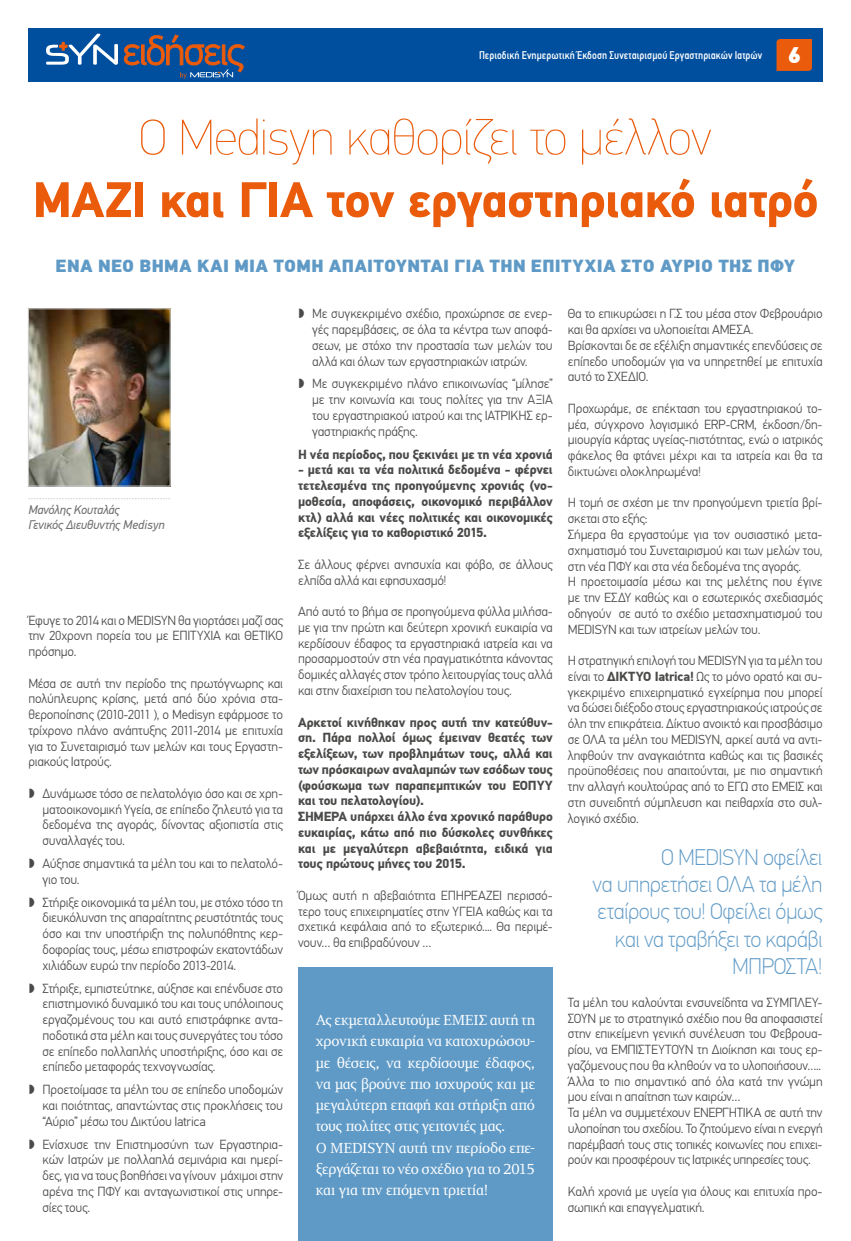
<style>
.page{position:relative;width:851px;height:1241px;background:#fff}
.page>*{position:absolute;margin:0;border:0;box-sizing:border-box;transform-origin:0 0}
.t1{font:700 50px "PF Din Text Pro";letter-spacing:-.015em;color:#ea5b0b}
.t2{font:100 50px "PF Din Text Pro";letter-spacing:-.015em;color:#ea5b0b}
.t3{font:100 22.5px/27px "PF Din Text Pro";letter-spacing:-.025em;color:#5f9ac6;text-align:right}
.t4{font:900 22.5px "PF Din Text Pro";color:#fff}
.t5{font:900 17.5px "PF Din Text Pro";letter-spacing:.015em;color:#5f9ac6}
.t6{font:15px/21.2px "PF Diplomat";letter-spacing:-.02em;color:#fff}
.t7{font:300 13.12px/15.8px "PF Din Text Pro";letter-spacing:-.015em;color:#4a4a49;text-align:justify}
.t8{font:700 13.12px/15.8px "PF Din Text Pro";letter-spacing:-.01em;color:#4a4a49;text-align:justify}
.t9{font:italic 12.5px/15px "PF Din Text Pro";letter-spacing:-.01em;color:#706f6f}
.t10{font:500 condensed 11.25px "PF Din Text";letter-spacing:.005em;color:#fff}
.s1{font-weight:700}
</style>
<div class="page">
<div style="left:28px;top:28px;width:794px;height:53px;background:#004f9f"></div>
<svg style="left:46px;top:34px;width:72px;height:31px"></svg>
<svg style="left:124px;top:35px;width:121px;height:44px"></svg>
<svg style="left:28px;top:498px;width:142px;height:1px"></svg>
<div style="left:298px;top:967px;width:254px;height:273px;background:#5f9ac6"></div>
<img style="left:30px;top:310px;width:138px;height:174px">
<div style="left:28px;top:308px;width:142px;height:178px;border:1px solid #d0d0d0"></div>
<svg style="left:776px;top:39px;width:35px;height:32px"></svg>
<p class="t10" style="left:479px;top:49px;width:285px">Περιοδική Ενημερωτική Έκδοση Συνεταιρισμού Εργαστηριακών Ιατρών</p>
<h2 class="t4" style="left:787px;top:41px;width:15px">6</h2>
<h1 class="t2" style="left:139px;top:109px;width:574px">Ο Medisyn καθορίζει το μέλλον</h1>
<h1 class="t1" style="left:33px;top:169px;width:787px">ΜΑΖΙ και ΓΙΑ τον εργαστηριακό ιατρό</h1>
<h3 class="t5" style="left:56px;top:255px;width:675px">Ένα νέο ΒΗΜΑ και μια ΤΟΜΗ απαιτούνται για τη ν επιτυχία στο ΑΥΡΙΟ της</h3>
<h3 class="t5" style="left:757px;top:255px;width:39px">ΠΦΥ</h3>
<p class="t9" style="left:28px;top:502px;width:138px">Μανόλης Κουταλάς<br>Γενικός Διευθυντής Medisyn</p>
<p class="t7" style="left:28px;top:612px;width:256px">Έφυγε το 2014 και ο MEDISYN θα γιορτάσει μαζί σας την 20χρονη πορεία του με ΕΠΙΤΥΧΙΑ και ΘΕΤΙΚΟ πρόσημο.</p>
<p class="t7" style="left:28px;top:675px;width:256px">Μέσα σε αυτή την περίοδο της πρωτόγνωρης και πολύπλευρης κρίσης, μετά από δύο χρόνια στα&shy;θεροποίησης (2010-2011 ), ο Μedisyn εφάρμοσε το τρίχρονο πλάνο ανάπτυξης 2011-2014 με επιτυχία για το Συνεταιρισμό των μελών και τους Εργαστη&shy;ριακούς Ιατρούς.</p>
<p class="t7" style="left:43px;top:785px;width:242px">Δυνάμωσε τόσο σε πελατολόγιο όσο και σε χρη&shy;ματοοικονομική Yγεία, σε επίπεδο ζηλευτό για τα δεδομένα της αγοράς, δίνοντας αξιοπιστία στις συναλλαγές του.</p>
<p class="t7" style="left:43px;top:855px;width:242px">Αύξησε σημαντικά τα μέλη του και το πελατολό&shy;γιο του.</p>
<p class="t7" style="left:43px;top:894px;width:242px">Στήριξε οικονομικά τα μέλη του, με στόχο τόσο τη διευκόλυνση της απαραίτητης ρευστότητάς τους όσο και την υποστήριξη της πολυπόθητης κερ&shy;δοφορίας τους, μέσω επιστροφών εκατοντάδων χιλιάδων ευρώ την περίοδο 2013-2014.</p>
<p class="t7" style="left:43px;top:980px;width:242px">Στήριξε, εμπιστεύτηκε, αύξησε και επένδυσε στο επιστημονικό δυναμικό του και τους υπόλοιπους εργαζομένους του και αυτό επιστράφηκε αντα&shy;ποδοτικά στα μέλη και τους συνεργάτες του τόσο σε επίπεδο πολλαπλής υποστήριξης, όσο και σε επίπεδο μεταφοράς τεχνογνωσίας.</p>
<p class="t7" style="left:43px;top:1081px;width:242px">Προετοίμασε τα μέλη του σε επίπεδο υποδομών και ποιότητας, απαντώντας στις προκλήσεις του “Αύριο” μέσω του Δικτύου Iatrica</p>
<p class="t7" style="left:43px;top:1136px;width:242px">Ενίσχυσε την Επιστημοσύνη των Εργαστηρια&shy;κών Ιατρών με πολλαπλά σεμινάρια και ημερί&shy;δες, για να τους βοηθήσει να γίνουν μάχιμοι στην αρένα της ΠΦΥ και ανταγωνιστικοί στις υπηρε&shy;σίες τους.</p>
<p class="t7" style="left:312px;top:306px;width:242px">Με συγκεκριμένο σχέδιο, προχώρησε σε ενερ&shy;γές παρεμβάσεις, σε όλα τα κέντρα των αποφά&shy;σεων, με στόχο την προστασία των μελών του αλλά και όλων των εργαστηριακών ιατρών.</p>
<p class="t7" style="left:312px;top:376px;width:242px">Με συγκεκριμένο πλάνο επικοινωνίας “μίλησε” με την κοινωνία και τους πολίτες για την ΑΞΙΑ του εργαστηριακού ιατρού και της ΙΑΤΡΙΚΗΣ ερ&shy;γαστηριακής πράξης.</p>
<p class="t8" style="left:298px;top:446px;width:256px">Η νέα περίοδος, που ξεκινάει με τη νέα χρονιά</p>
<p class="t8" style="left:298px;top:462px;width:256px">- μετά και τα νέα πολιτικά δεδομένα - φέρνει τετελεσμένα της προηγούμενης χρονιάς (νο&shy;μοθεσία, αποφάσεις, οικονομικό περιβάλλον κτλ) αλλά και νέες πολιτικές και οικονομικές εξελίξεις για το καθοριστικό 2015.</p>
<p class="t7" style="left:298px;top:556px;width:256px">Σε άλλους φέρνει ανησυχία και φόβο, σε άλλους ελπίδα αλλά και εφησυχασμό!</p>
<p class="t7" style="left:298px;top:604px;width:256px">Από αυτό το βήμα σε προηγούμενα φύλλα μιλήσα&shy;με για την πρώτη και δεύτερη χρονική ευκαιρία να κερδίσουν έδαφος τα εργαστηριακά ιατρεία και να προσαρμοστούν στη νέα πραγματικότητα κάνοντας δομικές αλλαγές στον τρόπο λειτουργίας τους αλλά και στην διαχείριση του πελατολογίου τους.</p>
<p class="t8" style="left:298px;top:714px;width:256px;text-align:left">Αρκετοί κινήθηκαν προς αυτή την κατεύθυν&shy;ση. Πάρα πολλοί όμως έμειναν θεατές των εξελίξεων, των προβλημάτων τους, αλλά και των πρόσκαιρων αναλαμπών των εσόδων τους (φούσκωμα των παραπεμπτικών του ΕΟΠΥΥ και του πελατολογίου).<br>ΣΗΜΕΡΑ υπάρχει άλλο ένα χρονικό παράθυρο ευκαιρίας, κάτω από πιο δύσκολες συνθήκες και με μεγαλύτερη αβεβαιότητα, ειδικά για τους πρώτους μήνες του 2015.</p>
<p class="t7" style="left:298px;top:887px;width:256px">Όμως αυτή η αβεβαιότητα ΕΠΗΡΕΑΖΕΙ περισσό&shy;τερο τους επιχειρηματίες στην ΥΓΕΙΑ καθώς και τα σχετικά κεφάλαια από το εξωτερικό.... Θα περιμέ&shy;νουν… θα επιβραδύνουν …</p>
<p class="t6" style="left:316px;top:1009px;width:221px">Ας εκμεταλλευτούμε ΕΜΕΙΣ αυτή τη χρονική ευκαιρία να κατοχυρώσου&shy;με θέσεις, να κερδίσουμε έδαφος, να μας βρούνε πιο ισχυρούς και με μεγαλύτερη επαφή και στήριξη από τους πολίτες στις γειτονιές μας.<br>Ο MEDISYN αυτή την περίοδο επε&shy;ξεργάζεται το νέο σχέδιο για το 2015 και για την επόμενη τριετία!</p>
<p class="t7" style="left:567px;top:306px;width:256px;text-align:left">Θα το επικυρώσει η Γ.Σ του μέσα στον Φεβρουάριο και θα αρχίσει να υλοποιείται ΑΜΕΣΑ.<br>Βρίσκονται δε σε εξέλιξη σημαντικές επενδύσεις σε επίπεδο υποδομών για να υπηρετηθεί με επιτυχία αυτό το ΣΧΕΔΙΟ.</p>
<p class="t7" style="left:567px;top:400px;width:256px">Προχωράμε, σε επέκταση του εργαστηριακού το&shy;μέα, σύγχρονο λογισμικό ERP-CRM, έκδοση/δη&shy;μιουργία κάρτας υγείας-πιστότητας, ενώ ο ιατρικός φάκελος θα φτάνει μέχρι και τα ιατρεία και θα τα δικτυώνει ολοκληρωμένα!</p>
<p class="t7" style="left:567px;top:495px;width:256px;text-align:left">Η τομή σε σχέση με την προηγούμενη τριετία βρί&shy;σκεται στο εξής:<br>Σήμερα θα εργαστούμε για τον ουσιαστικό μετα&shy;σχηματισμό του Συνεταιρισμού και των μελών του, στη νέα ΠΦΥ και στα νέα δεδομένα της αγοράς.<br>Η προετοιμασία μέσω και της μελέτης που έγινε με την ΕΣΔΥ καθώς και ο εσωτερικός σχεδιασμός οδηγούν σε αυτό το σχέδιο μετασχηματισμού του MEDISYN και των ιατρείων μελών του.</p>
<p class="t7" style="left:567px;top:652px;width:256px">Η στρατηγική επιλογή του MEDISYN για τα μέλη του είναι το <span class="s1">ΔΙΚΤΥΟ Iatrica!</span> Ως το μόνο ορατό και συ&shy;γκεκριμένο επιχειρηματικό εγχείρημα που μπορεί να δώσει διέξοδο στους εργαστηριακούς ιατρούς σε όλη την επικράτεια. Δίκτυο ανοικτό και προσβάσιμο σε ΟΛΑ τα μέλη του MEDISYN, αρκεί αυτά να αντι&shy;ληφθούν την αναγκαιότητα καθώς και τις βασικές προϋποθέσεις που απαιτούνται, με πιο σημαντική την αλλαγή κουλτούρας από το ΕΓΩ στο ΕΜΕΙΣ και στη συνειδητή σύμπλευση και πειθαρχία στο συλ&shy;λογικό σχέδιο.</p>
<h2 class="t3" style="left:592px;top:844px;width:231px">Ο MEDISYN οφείλει<br>να υπηρετήσει ΟΛΑ τα μέλη εταίρους του! Οφείλει όμως και να τραβήξει το καράβι<br>ΜΠΡΟΣΤΑ!</h2>
<p class="t7" style="left:567px;top:994px;width:256px;text-align:left">Τα μέλη του καλούνται ενσυνείδητα να ΣΥΜΠΛΕΥ-ΣΟΥΝ με το στρατηγικό σχέδιο που θα αποφασιστεί στην επικείμενη γενική συνέλευση του Φεβρουα&shy;ρίου, να ΕΜΠΙΣΤΕΥΤΟΥΝ τη Διοίκηση και τους ερ&shy;γαζόμενους που θα κληθούν να το υλοποιήσουν…..<br>Άλλα το πιο σημαντικό από όλα κατά την γνώμη μου είναι η απαίτηση των καιρών…<br>Τα μέλη να συμμετέχουν ΕΝΕΡΓΗΤΙΚΑ σε αυτή την υλοποίηση του σχεδίου. Το ζητούμενο είναι η ενεργή παρέμβασή τους στις τοπικές κοινωνίες που επιχει&shy;ρούν και προσφέρουν τις Ιατρικές υπηρεσίες τους.</p>
<p class="t7" style="left:567px;top:1183px;width:256px">Καλή χρονιά με υγεία για όλους και επιτυχία προ&shy;σωπική και επαγγελματική.</p>
</div>
